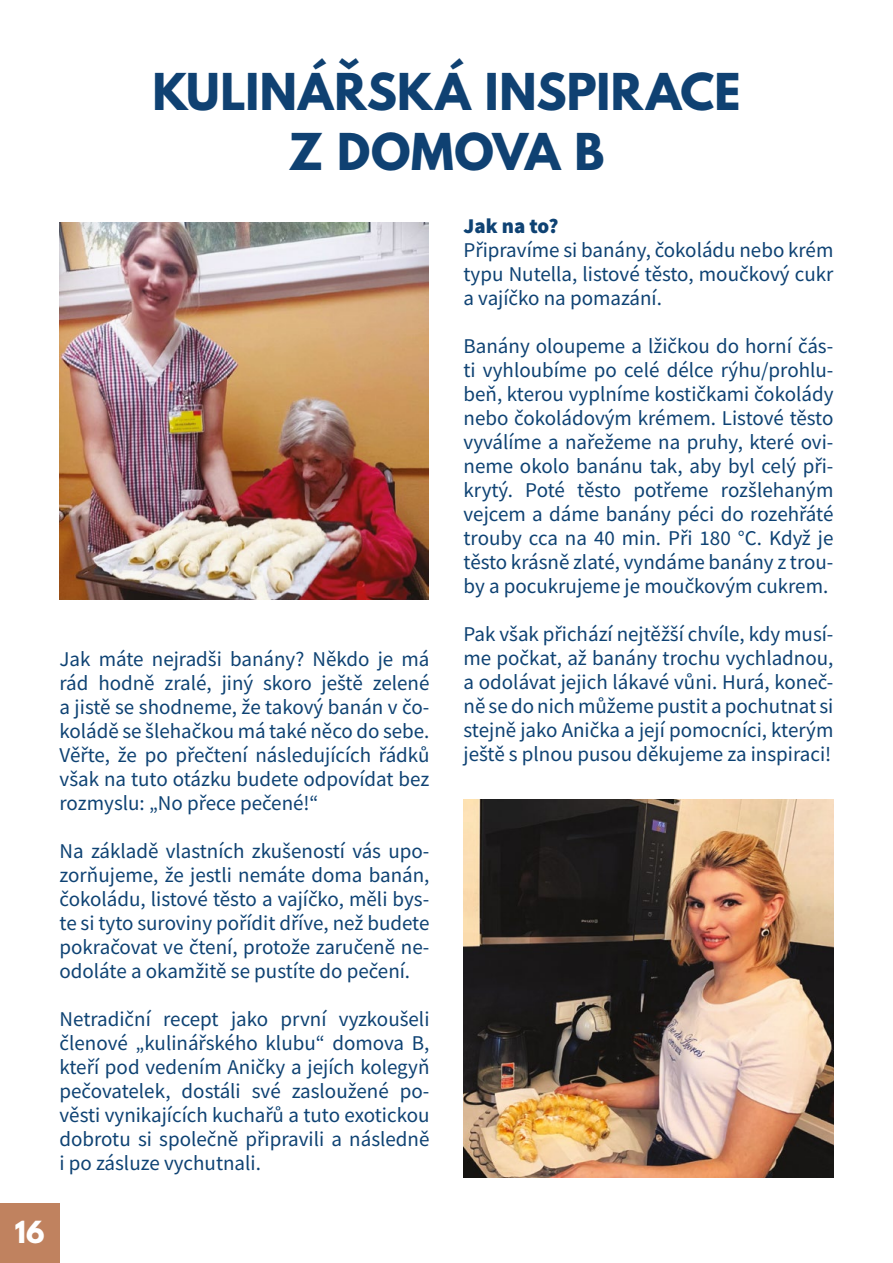
<style>
.page{position:relative;width:893px;height:1263px;background:#fff}
.page>*{position:absolute;margin:0;border:0;box-sizing:border-box;transform-origin:0 0}
.t1{font:700 45px/60px "League Spartan";letter-spacing:.01em;color:#0f4172;text-align:center}
.t2{font:700 27px "League Spartan";color:#fff}
.t3{font:21px/24px "Source Sans Pro";color:#0e4273;text-align:justify}
.t4{font:900 21px "Source Sans Pro";color:#0e4273}
</style>
<div class="page">
<div style="left:0;top:1203px;width:60px;height:60px;background:#c0825f"></div>
<img style="left:60px;top:222px;width:368px;height:377px">
<img style="left:463px;top:800px;width:370px;height:378px">
<h1 class="t1" style="left:152px;top:61px;width:589px">KULINÁŘSKÁ INSPIRACE<br>Z DOMOVA B</h1>
<p class="t3" style="left:60px;top:647px;width:371px">Jak máte nejradši banány? Někdo je má rád hodně zralé, jiný skoro ještě zelené a jistě se shodneme, že takový banán v čo&shy;koládě se šlehačkou má také něco do sebe.<br>Věřte, že po přečtení následujících řádků však na tuto otázku budete odpovídat bez rozmyslu: „No přece pečené!“</p>
<p class="t3" style="left:60px;top:839px;width:371px">Na základě vlastních zkušeností vás upo&shy;zorňujeme, že jestli nemáte doma banán, čokoládu, listové těsto a vajíčko, měli bys&shy;te si tyto suroviny pořídit dříve, než budete pokračovat ve čtení, protože zaručeně ne&shy;odoláte a okamžitě se pustíte do pečení.</p>
<p class="t3" style="left:60px;top:1007px;width:371px">Netradiční recept jako první vyzkoušeli členové „kulinářského klubu“ domova B, kteří pod vedením Aničky a jejích kolegyň pečovatelek, dostáli své zasloužené po&shy;věsti vynikajících kuchařů a tuto exotickou dobrotu si společně připravili a následně i po zásluze vychutnali.</p>
<p class="t2" style="left:15px;top:1211px;width:31px">16</p>
<p class="t4" style="left:463px;top:211px;width:96px">Jak na to?</p>
<p class="t3" style="left:463px;top:238px;width:371px">Připravíme si banány, čokoládu nebo krém typu Nutella, listové těsto, moučkový cukr a vajíčko na pomazání.</p>
<p class="t3" style="left:463px;top:334px;width:371px">Banány oloupeme a lžičkou do horní čás&shy;ti vyhloubíme po celé délce rýhu/prohlu&shy;beň, kterou vyplníme kostičkami čokolády nebo čokoládovým krémem. Listové těsto vyválíme a nařežeme na pruhy, které ovi&shy;neme okolo banánu tak, aby byl celý při&shy;krytý. Poté těsto potřeme rozšlehaným vejcem a dáme banány péci do rozehřáté trouby cca na 40 min. Při 180 °C. Když je těsto krásně zlaté, vyndáme banány z trou&shy;by a pocukrujeme je moučkovým cukrem.</p>
<p class="t3" style="left:464px;top:622px;width:371px">Pak však přichází nejtěžší chvíle, kdy musí&shy;me počkat, až banány trochu vychladnou, a odolávat jejich lákavé vůni. Hurá, koneč&shy;ně se do nich můžeme pustit a pochutnat si stejně jako Anička a její pomocníci, kterým ještě s plnou pusou děkujeme za inspiraci!</p>
</div>
